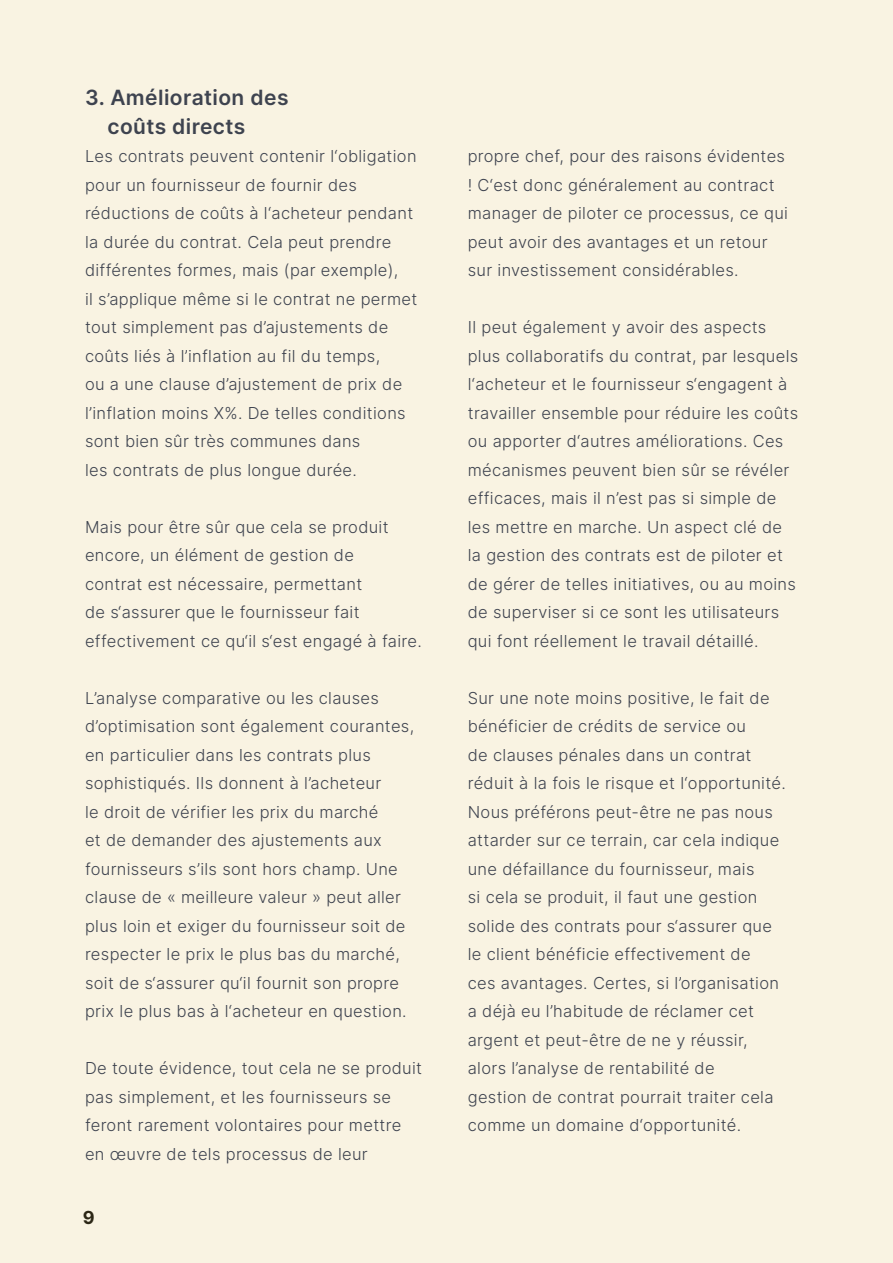
<style>
.page{position:relative;width:893px;height:1263px;background:#f9f3e2}
.page>*{position:absolute;margin:0;border:0;box-sizing:border-box;transform-origin:0 0}
.t1{font:600 21px/28.5px "Inter";letter-spacing:.02em;color:#3e434f}
.t2{font:700 18px "Inter";color:#000}
.t3{font:300 16.5px/28.5px "Inter";letter-spacing:.02em;color:#3e434f}
</style>
<div class="page">
<p class="t1" style="left:108px;top:83px;width:182px;text-indent:-23px">3. Amélioration des coûts directs</p>
<p class="t3" style="left:85px;top:142px;width:334px">Les contrats peuvent contenir l‘obligation pour un fournisseur de fournir des réductions de coûts à l‘acheteur pendant la durée du contrat. Cela peut prendre différentes formes, mais (par exemple),<br>il s’applique même si le contrat ne permet tout simplement pas d’ajustements de coûts liés à l’inflation au fil du temps,<br>ou a une clause d’ajustement de prix de l’inflation moins X%. De telles conditions sont bien sûr très communes dans<br>les contrats de plus longue durée.</p>
<p class="t3" style="left:85px;top:512px;width:338px">Mais pour être sûr que cela se produit encore, un élément de gestion de<br>contrat est nécessaire, permettant<br>de s‘assurer que le fournisseur fait effectivement ce qu‘il s‘est engagé à faire.</p>
<p class="t3" style="left:85px;top:683px;width:331px">L’analyse comparative ou les clauses d’optimisation sont également courantes, en particulier dans les contrats plus sophistiqués. Ils donnent à l’acheteur<br>le droit de vérifier les prix du marché<br>et de demander des ajustements aux fournisseurs s’ils sont hors champ. Une clause de « meilleure valeur » peut aller plus loin et exiger du fournisseur soit de respecter le prix le plus bas du marché, soit de s‘assurer qu‘il fournit son propre prix le plus bas à l‘acheteur en question.</p>
<p class="t3" style="left:85px;top:1054px;width:339px">De toute évidence, tout cela ne se produit pas simplement, et les fournisseurs se feront rarement volontaires pour mettre en œuvre de tels processus de leur</p>
<p class="t2" style="left:83px;top:1204px;width:13px">9</p>
<p class="t3" style="left:468px;top:142px;width:322px">propre chef, pour des raisons évidentes ! C‘est donc généralement au contract manager de piloter ce processus, ce qui peut avoir des avantages et un retour sur investissement considérables.</p>
<p class="t3" style="left:468px;top:313px;width:332px">Il peut également y avoir des aspects plus collaboratifs du contrat, par lesquels l‘acheteur et le fournisseur s‘engagent à travailler ensemble pour réduire les coûts ou apporter d‘autres améliorations. Ces mécanismes peuvent bien sûr se révéler efficaces, mais il n’est pas si simple de les mettre en marche. Un aspect clé de la gestion des contrats est de piloter et de gérer de telles initiatives, ou au moins de superviser si ce sont les utilisateurs qui font réellement le travail détaillé.</p>
<p class="t3" style="left:468px;top:683px;width:320px">Sur une note moins positive, le fait de bénéficier de crédits de service ou<br>de clauses pénales dans un contrat réduit à la fois le risque et l‘opportunité.<br>Nous préférons peut-être ne pas nous attarder sur ce terrain, car cela indique une défaillance du fournisseur, mais<br>si cela se produit, il faut une gestion solide des contrats pour s‘assurer que le client bénéficie effectivement de<br>ces avantages. Certes, si l’organisation a déjà eu l’habitude de réclamer cet argent et peut-être de ne y réussir, alors l’analyse de rentabilité de<br>gestion de contrat pourrait traiter cela comme un domaine d‘opportunité.</p>
</div>
